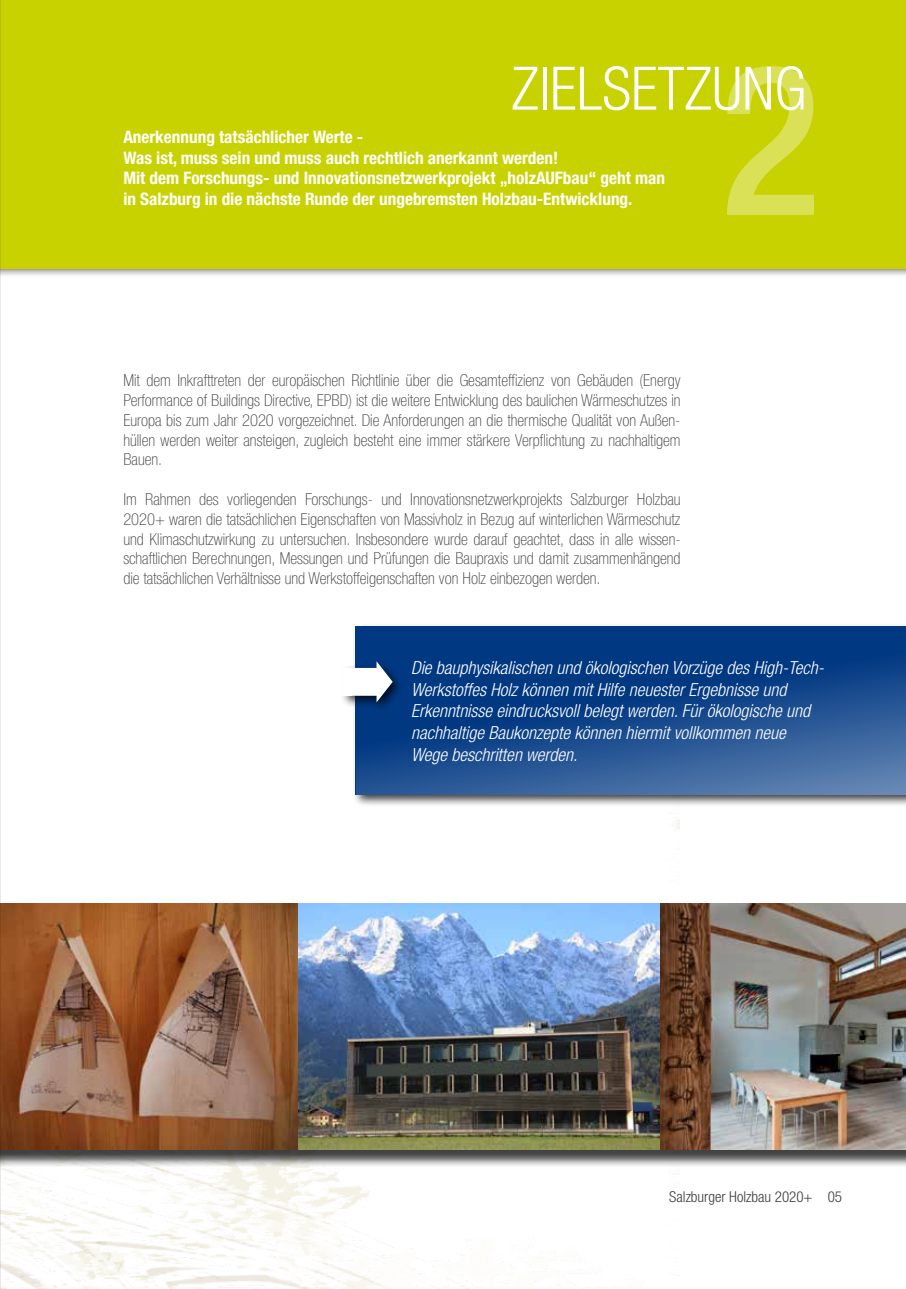
<style>
.page{position:relative;width:906px;height:1289px;background:#fff}
.page>*{position:absolute;margin:0;border:0;box-sizing:border-box;transform-origin:0 0}
.t1{font:500 condensed 210px "Helvetica Neue LT Std";color:#fff}
.t2{font:300 condensed 60px "Helvetica Neue LT Std";color:#fff}
.t3{font:italic 300 condensed 18px/21.6px "Helvetica Neue LT Std";color:#fff}
.t4{font:700 condensed 17.25px/20.7px "Helvetica Neue LT Std";color:#fff}
.t5{font:100 condensed 16.5px/19.8px "Helvetica Neue LT Std";color:#3e3d40;text-align:justify}
.t6{font:300 condensed 15px "Helvetica Neue LT Std";color:#3e3d40}
</style>
<div class="page">
<div style="left:0;top:0;width:906px;height:278px;background:#000;opacity:.6"></div>
<div style="left:0;top:0;width:906px;height:268px;background:#c8d200"></div>
<img style="left:1px;top:818px;width:678px;height:470px">
<div style="left:0;top:905px;width:906px;height:262px;background:#000;opacity:.75"></div>
<div style="left:352px;top:623px;width:554px;height:184px;background:#000;opacity:.75"></div>
<img style="left:1px;top:903px;width:905px;height:246px">
<svg style="left:356px;top:627px;width:550px;height:168px;background:#184a8d"></svg>
<div style="left:340px;top:659px;width:64px;height:54px;background:#000;opacity:.75"></div>
<svg style="left:344px;top:661px;width:49px;height:41px"></svg>
<div style="left:321px;top:668px;width:31px;height:28px;background:#fff"></div>
<hr style="left:0;top:0;width:1px;height:1288px;background:#000">
<h2 class="t2" style="left:511px;top:54px;width:297px">ZIELSETZUNG</h2>
<p class="t4" style="left:123px;top:126px;width:543px">Anerkennung tatsächlicher Werte -<br>Was ist, muss sein und muss auch rechtlich anerkannt werden!<br>Mit dem Forschungs- und Innovationsnetzwerkprojekt „holzAUFbau“ geht man in Salzburg in die nächste Runde der ungebremsten Holzbau-Entwicklung.</p>
<h1 class="t1" style="left:720px;top:15px;width:102px">2</h1>
<p class="t5" style="left:123px;top:370px;width:559px">Mit dem Inkrafttreten der europäischen Richtlinie über die Gesamteffizienz von Gebäuden (Energy Performance of Buildings Directive, EPBD) ist die weitere Entwicklung des baulichen Wärmeschutzes in Europa bis zum Jahr 2020 vorgezeichnet. Die Anforderungen an die thermische Qualität von Außen&shy;hüllen werden weiter ansteigen, zugleich besteht eine immer stärkere Verpflichtung zu nachhaltigem Bauen.</p>
<p class="t5" style="left:123px;top:489px;width:559px">Im Rahmen des vorliegenden Forschungs- und Innovationsnetzwerkprojekts Salzburger Holzbau 2020+ waren die tatsächlichen Eigenschaften von Massivholz in Bezug auf winterlichen Wärmeschutz und Klimaschutzwirkung zu untersuchen. Insbesondere wurde darauf geachtet, dass in alle wissen&shy;schaftlichen Berechnungen, Messungen und Prüfungen die Baupraxis und damit zusammenhängend die tatsächlichen Verhältnisse und Werkstoffeigenschaften von Holz einbezogen werden.</p>
<p class="t3" style="left:411px;top:657px;width:414px">Die bauphysikalischen und ökologischen Vorzüge des High-Tech-Werkstoffes Holz können mit Hilfe neuester Ergebnisse und Erkenntnisse eindrucksvoll belegt werden. Für ökologische und nachhaltige Baukonzepte können hiermit vollkommen neue Wege beschritten werden.</p>
<p class="t6" style="left:669px;top:1187px;width:174px">Salzburger Holzbau 2020+ 05</p>
</div>
